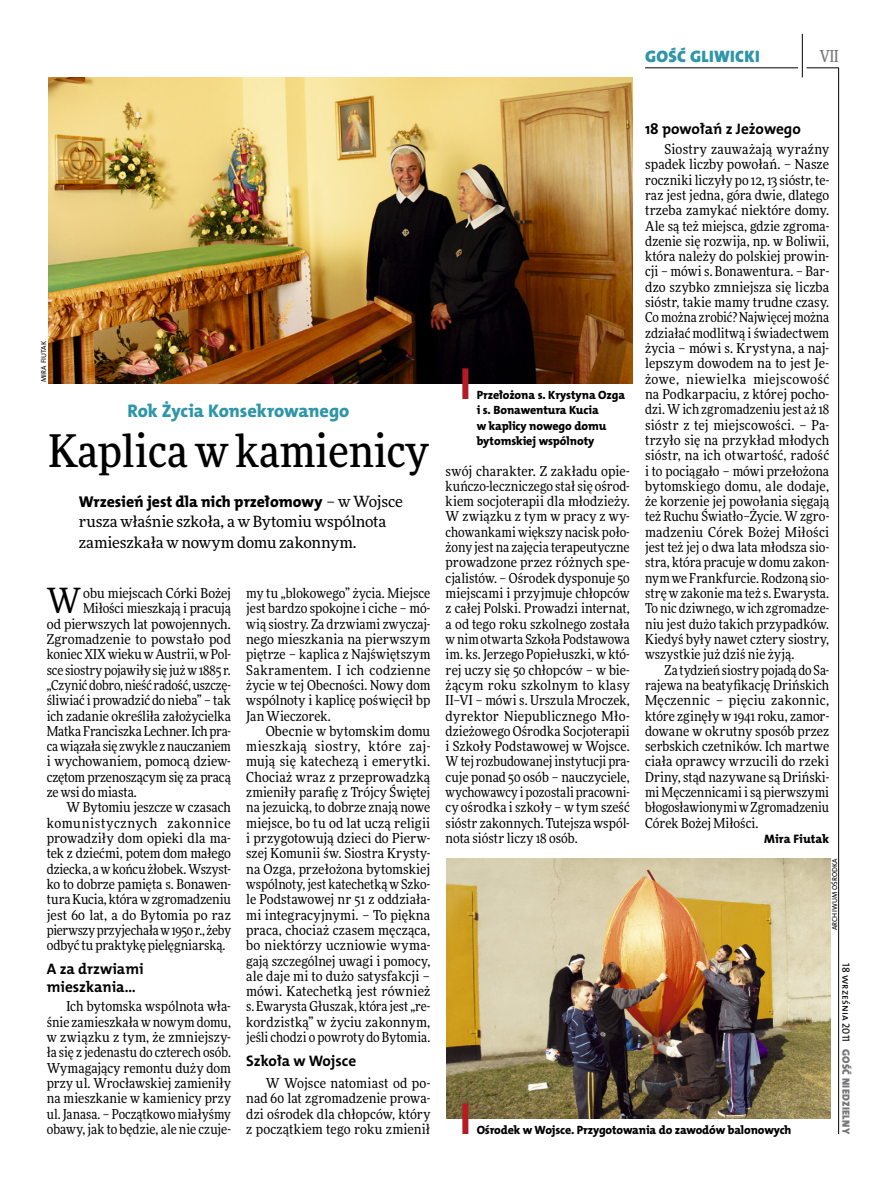
<style>
.page{position:relative;width:893px;height:1191px;background:#fff}
.page>*{position:absolute;margin:0;border:0;box-sizing:border-box;transform-origin:0 0}
.t1{font:500 45px "Freeday Narrow";color:#000}
.t2{font:34.8px "Freeday Narrow News";color:#000}
.t3{font:18.3px "The Mix HP8 Ex Bld";letter-spacing:-.01em;color:#2f95a8}
.t4{font:16.65px "The Mix HP9 Blk";letter-spacing:.02em;color:#2f95a8}
.t5{font:500 16.5px "Freeday Narrow";color:#777778;scale:.9 1}
.t6{font:15.75px "The Mix HP8 Ex Bld";letter-spacing:-.005em;color:#000}
.t7{font:15.45px/20.4px "Freeday News";letter-spacing:-.01em;color:#000}
.t8{font:15.3px/17.7px "The Mix HP7 Bld";color:#000}
.t9{font:13.65px/15.3px "Freeday Narrow News";color:#000;text-align:justify}
.t10{font:13.65px "Freeday Narrow News";letter-spacing:.045em;color:#000}
.t11{font:12.3px "The Mix HP8 Ex Bld";letter-spacing:.005em;color:#000}
.t12{font:12px/15.3px "The Mix HP8 Ex Bld";letter-spacing:-.01em;color:#000}
.t13{font:10.5px "The Mix HP9 Blk";letter-spacing:.025em;color:#777778}
.t14{font:10.5px "The Mix HP5 Plain";color:#000}
.t15{font:7.2px "The Mix HP5 Plain";letter-spacing:.09em;color:#000}
.t16{font:7.2px "The Mix HP5 Plain";letter-spacing:.015em;color:#000}
.s1{font-family:"Freeday News";font-size:15.45px}
</style>
<div class="page">
<hr style="left:806px;top:68px;width:33px;height:1px;background:#000">
<hr style="left:645px;top:68px;width:153px;height:1px;background:#000">
<hr style="left:838px;top:68px;width:1px;height:1066px;background:#000">
<hr style="left:802px;top:34px;width:1px;height:43px;background:#000">
<img style="left:48px;top:77px;width:584px;height:307px">
<img style="left:446px;top:858px;width:384px;height:260px">
<div style="left:462px;top:368px;width:6px;height:31px;background:#b51b24"></div>
<div style="left:462px;top:1103px;width:6px;height:31px;background:#b51b24"></div>
<p class="t4" style="left:645px;top:46px;width:116px">GOŚĆ GLIWICKI</p>
<p class="t5" style="left:820px;top:46px;width:22px">VII</p>
<p class="t16" style="left:39px;top:382px;width:43px;rotate:-90deg">Mi ra Fi utak</p>
<h3 class="t3" style="left:128px;top:398px;width:223px">Rok Życia Konsekrowanego</h3>
<h1 class="t1" style="left:49px;top:423px;width:382px">Kaplica w kamienicy</h1>
<p class="t6" style="left:79px;top:491px;width:326px">Wrzesień jest dla nich przełomowy <span class="s1">– w Wojsce</span></p>
<p class="t7" style="left:79px;top:511px;width:309px">rusza właśnie szkoła, a w Bytomiu wspólnota zamieszkała w nowym domu zakonnym.</p>
<h2 class="t2" style="left:47px;top:579px;width:36px">W</h2>
<p class="t9" style="left:83px;top:585px;width:149px">obu miejscach Córki Bożej</p>
<p class="t9" style="left:83px;top:600px;width:149px">Miłości mieszkają i pracują</p>
<p class="t9" style="left:47px;top:616px;width:186px">od pierwszych lat powojennych.</p>
<p class="t9" style="left:47px;top:631px;width:186px">Zgromadzenie to powstało pod</p>
<p class="t9" style="left:47px;top:646px;width:186px">koniec XIX wieku w Austrii, w Pol-</p>
<p class="t9" style="left:47px;top:662px;width:186px">sce siostry pojawiły się już w 1885 r.</p>
<p class="t9" style="left:47px;top:677px;width:186px">„Czynić dobro, nieść radość, uszczę-</p>
<p class="t9" style="left:47px;top:692px;width:186px">śliwiać i prowadzić do nieba” – tak</p>
<p class="t9" style="left:47px;top:708px;width:186px">ich zadanie określiła założycielka</p>
<p class="t9" style="left:47px;top:723px;width:186px">Matka Franciszka Lechner. Ich pra-</p>
<p class="t9" style="left:47px;top:738px;width:186px">ca wiązała się zwykle z nauczaniem</p>
<p class="t9" style="left:47px;top:754px;width:186px">i wychowaniem, pomocą dziew-</p>
<p class="t9" style="left:47px;top:769px;width:186px">czętom przenoszącym się za pracą</p>
<p class="t9" style="left:47px;top:784px;width:92px">ze wsi do miasta.</p>
<p class="t9" style="left:66px;top:799px;width:166px">W Bytomiu jeszcze w czasach</p>
<p class="t10" style="left:47px;top:814px;width:186px">komunistycznych zakonnice</p>
<p class="t9" style="left:47px;top:830px;width:186px">prowadziły dom opieki dla ma-</p>
<p class="t9" style="left:47px;top:845px;width:186px">tek z dziećmi, potem dom małego</p>
<p class="t9" style="left:47px;top:861px;width:186px">dziecka, a w końcu żłobek. Wszyst-</p>
<p class="t9" style="left:47px;top:876px;width:186px">ko to dobrze pamięta s. Bonawen-</p>
<p class="t9" style="left:47px;top:891px;width:186px">tura Kucia, która w zgromadzeniu</p>
<p class="t9" style="left:47px;top:907px;width:186px">jest 60 lat, a do Bytomia po raz</p>
<p class="t9" style="left:47px;top:922px;width:186px">pierwszy przyjechała w 1950 r., żeby</p>
<p class="t9" style="left:47px;top:937px;width:180px">odbyć tu praktykę pielęgniarską.</p>
<p class="t8" style="left:47px;top:960px;width:98px">A za drzwiami mieszkania...</p>
<p class="t9" style="left:47px;top:998px;width:186px;text-indent:20px">Ich bytomska wspólnota wła&shy;śnie zamieszkała w nowym domu, w związku z tym, że zmniejszy&shy;ła się z jedenastu do czterech osób.<br>Wymagający remontu duży dom przy ul. Wrocławskiej zamieniły na mieszkanie w kamienicy przy ul. Janasa. – Początkowo miałyśmy obawy, jak to będzie, ale nie czuje-</p>
<p class="t9" style="left:246px;top:585px;width:186px">my tu „blokowego” życia. Miejsce jest bardzo spokojne i ciche – mó&shy;wią siostry. Za drzwiami zwyczaj&shy;nego mieszkania na pierwszym piętrze – kaplica z Najświętszym Sakramentem. I ich codzienne życie w tej Obecności. Nowy dom wspólnoty i kaplicę poświęcił bp Jan Wieczorek.</p>
<p class="t9" style="left:246px;top:723px;width:186px;text-indent:20px">Obecnie w bytomskim domu mieszkają siostry, które zaj&shy;mują się katechezą i emerytki.<br>Chociaż wraz z przeprowadzką zmieniły parafię z Trójcy Świętej na jezuicką, to dobrze znają nowe miejsce, bo tu od lat uczą religii i przygotowują dzieci do Pierw&shy;szej Komunii św. Siostra Krysty&shy;na Ozga, przełożona bytomskiej wspólnoty, jest katechetką w Szko&shy;le Podstawowej nr 51 z oddziała&shy;mi integracyjnymi. – To piękna praca, chociaż czasem męcząca, bo niektórzy uczniowie wyma&shy;gają szczególnej uwagi i pomocy, ale daje mi to dużo satysfakcji – mówi. Katechetką jest również s. Ewarysta Głuszak, która jest „re&shy;kordzistką” w życiu zakonnym, jeśli chodzi o powroty do Bytomia.</p>
<p class="t8" style="left:246px;top:1052px;width:112px">Szkoła w Wojsce</p>
<p class="t9" style="left:246px;top:1075px;width:186px;text-indent:20px">W Wojsce natomiast od po&shy;nad 60 lat zgromadzenie prowa&shy;dzi ośrodek dla chłopców, który z początkiem tego roku zmienił</p>
<p class="t12" style="left:477px;top:387px;width:150px">Przełożona s. Krystyna Ozga i s. Bonawentura Kucia<br>w kaplicy nowego domu bytomskiej wspólnoty</p>
<p class="t9" style="left:446px;top:463px;width:186px">swój charakter. Z zakładu opie&shy;kuńczo-leczniczego stał się ośrod&shy;kiem socjoterapii dla młodzieży.<br>W związku z tym w pracy z wy&shy;chowankami większy nacisk poło&shy;żony jest na zajęcia terapeutyczne prowadzone przez różnych spe&shy;cjalistów. – Ośrodek dysponuje 50 miejscami i przyjmuje chłopców z całej Polski. Prowadzi internat, a od tego roku szkolnego została w nim otwarta Szkoła Podstawowa im. ks. Jerzego Popiełuszki, w któ&shy;rej uczy się 50 chłopców – w bie&shy;żącym roku szkolnym to klasy II–VI – mówi s. Urszula Mroczek, dyrektor Niepublicznego Mło&shy;dzieżowego Ośrodka Socjoterapii i Szkoły Podstawowej w Wojsce.<br>W tej rozbudowanej instytucji pra&shy;cuje ponad 50 osób – nauczyciele, wychowawcy i pozostali pracowni&shy;cy ośrodka i szkoły – w tym sześć sióstr zakonnych. Tutejsza wspól&shy;nota sióstr liczy 18 osób.</p>
<p class="t8" style="left:645px;top:121px;width:157px">18 powołań z Jeżowego</p>
<p class="t9" style="left:645px;top:141px;width:186px;text-indent:20px">Siostry zauważają wyraźny spadek liczby powołań. – Nasze roczniki liczyły po 12, 13 sióstr, te&shy;raz jest jedna, góra dwie, dlatego trzeba zamykać niektóre domy.<br>Ale są też miejsca, gdzie zgroma&shy;dzenie się rozwija, np. w Boliwii, która należy do polskiej prowin&shy;cji – mówi s. Bonawentura. – Bar&shy;dzo szybko zmniejsza się liczba sióstr, takie mamy trudne czasy.<br>Co można zrobić? Najwięcej można zdziałać modlitwą i świadectwem życia – mówi s. Krystyna, a naj&shy;lepszym dowodem na to jest Je&shy;żowe, niewielka miejscowość na Podkarpaciu, z której pocho&shy;dzi. W ich zgromadzeniu jest aż 18 sióstr z tej miejscowości. – Pa&shy;trzyło się na przykład młodych sióstr, na ich otwartość, radość i to pociągało – mówi przełożona bytomskiego domu, ale dodaje, że korzenie jej powołania sięgają też Ruchu Światło–Życie. W zgro&shy;madzeniu Córek Bożej Miłości jest też jej o dwa lata młodsza sio&shy;stra, która pracuje w domu zakon&shy;nym we Frankfurcie. Rodzoną sio&shy;strę w zakonie ma też s. Ewarysta.<br>To nic dziwnego, w ich zgromadze&shy;niu jest dużo takich przypadków.<br>Kiedyś były nawet cztery siostry, wszystkie już dziś nie żyją.</p>
<p class="t9" style="left:645px;top:662px;width:186px;text-indent:20px">Za tydzień siostry pojadą do Sa&shy;rajewa na beatyfikację Drińskich Męczennic – pięciu zakonnic, które zginęły w 1941 roku, zamor&shy;dowane w okrutny sposób przez serbskich czetników. Ich martwe ciała oprawcy wrzucili do rzeki Driny, stąd nazywane są Driński&shy;mi Męczennicami i są pierwszymi błogosławionymi w Zgromadzeniu Córek Bożej Miłości.</p>
<p class="t11" style="left:764px;top:831px;width:67px">Mira Fiutak</p>
<p class="t15" style="left:830px;top:930px;width:73px;rotate:-90deg">archiwum ośrodka</p>
<p class="t14" style="left:853px;top:962px;width:81px;rotate:90deg">18 września 2011</p>
<p class="t12" style="left:477px;top:1122px;width:316px">Ośrodek w Wojsce. Przygotowania do zawodów balonowych</p>
<p class="t13" style="left:853px;top:1049px;width:86px;rotate:90deg">GOŚĆ NIEDZIELNY</p>
</div>
